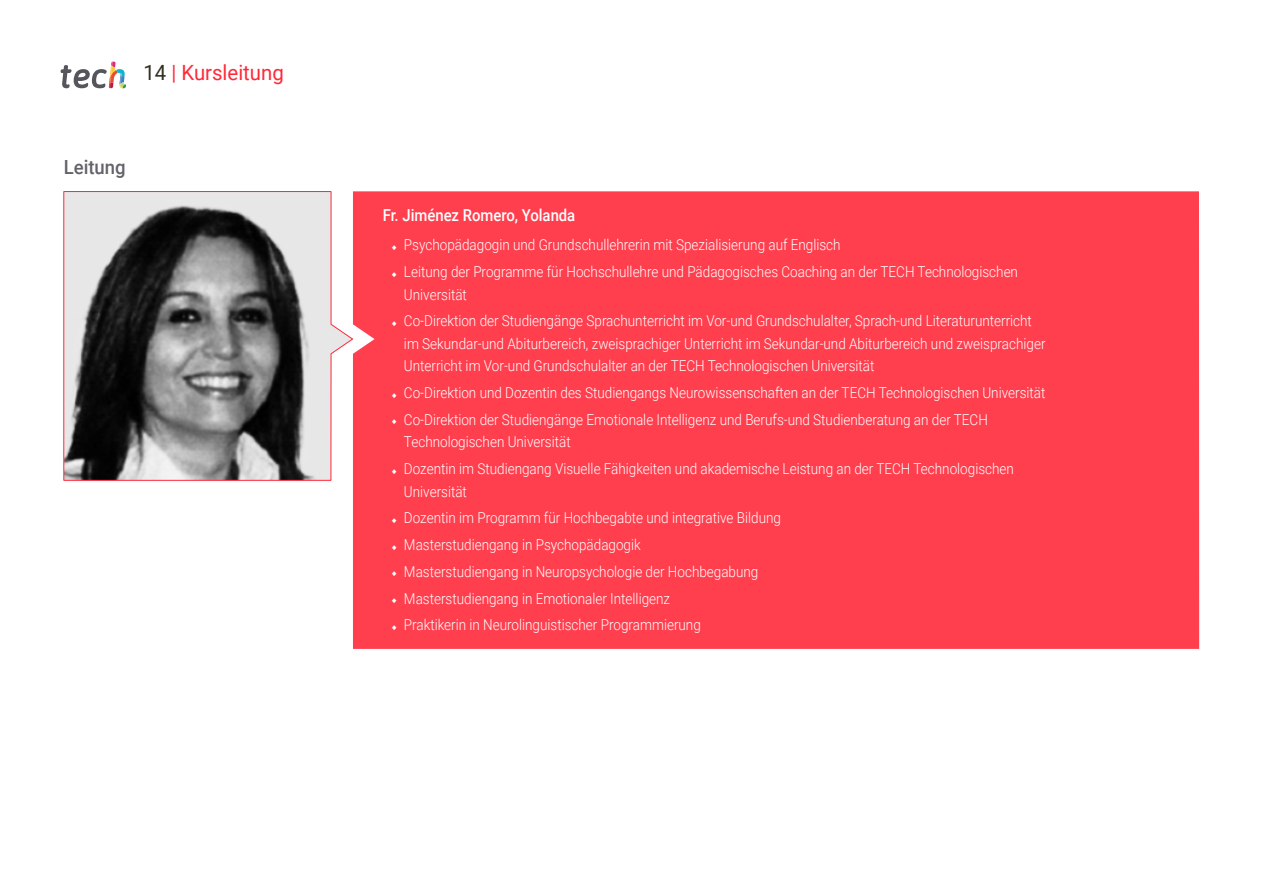
<style>
.page{position:relative;width:1263px;height:893px;background:#fff}
.page>*{position:absolute;margin:0;border:0;box-sizing:border-box;transform-origin:0 0}
.t1{font:21px "Roboto";color:#ff293a}
.t2{font:500 19.5px "Roboto";color:#61646a;scale:.95 1}
.t3{font:500 16.5px "Roboto";color:#fff;scale:.9 1}
.t4{font:300 15px/26.7px "Roboto";color:#fff;scale:.9 1}
.s1{color:#312e20}
</style>
<div class="page">
<svg style="left:61px;top:62px;width:65px;height:27px"></svg>
<svg style="left:63px;top:191px;width:290px;height:290px;background:#898687"></svg>
<div style="left:353px;top:191px;width:846px;height:458px;background:#ff3e4e"></div>
<svg style="left:392px;top:245px;width:5px;height:5px"></svg>
<svg style="left:392px;top:272px;width:5px;height:5px"></svg>
<svg style="left:392px;top:321px;width:5px;height:5px"></svg>
<svg style="left:392px;top:393px;width:5px;height:5px"></svg>
<svg style="left:392px;top:420px;width:5px;height:5px"></svg>
<svg style="left:392px;top:469px;width:5px;height:5px"></svg>
<svg style="left:392px;top:518px;width:5px;height:5px"></svg>
<svg style="left:392px;top:545px;width:5px;height:5px"></svg>
<svg style="left:392px;top:572px;width:5px;height:5px"></svg>
<svg style="left:392px;top:598px;width:5px;height:5px"></svg>
<svg style="left:392px;top:625px;width:5px;height:5px"></svg>
<h1 class="t1" style="left:144px;top:57px;width:142px"><span class="s1">14</span> | Kursleitung</h1>
<h2 class="t2" style="left:64px;top:154px;width:67px">Leitung</h2>
<p class="t3" style="left:383px;top:203px;width:215px">Fr. Jiménez Romero, Yolanda</p>
<p class="t4" style="left:404px;top:231px;width:684px">Psychopädagogin und Grundschullehrerin mit Spezialisierung auf Englisch<br>Leitung der Programme für Hochschullehre und Pädagogisches Coaching an der TECH Technologischen</p>
<p class="t4" style="left:404px;top:280px;width:699px">Universität<br>Co-Direktion der Studiengänge Sprachunterricht im Vor-und Grundschulalter, Sprach-und Literaturunterricht</p>
<p class="t4" style="left:404px;top:332px;width:714px;line-height:22.5px">im Sekundar-und Abiturbereich, zweisprachiger Unterricht im Sekundar-und Abiturbereich und zweisprachiger<br>Unterricht im Vor-und Grundschulalter an der TECH Technologischen Universität</p>
<p class="t4" style="left:404px;top:379px;width:714px">Co-Direktion und Dozentin des Studiengangs Neurowissenschaften an der TECH Technologischen Universität<br>Co-Direktion der Studiengänge Emotionale Intelligenz und Berufs-und Studienberatung an der TECH</p>
<p class="t4" style="left:404px;top:428px;width:679px">Technologischen Universität<br>Dozentin im Studiengang Visuelle Fähigkeiten und akademische Leistung an der TECH Technologischen</p>
<p class="t4" style="left:404px;top:477px;width:420px">Universität<br>Dozentin im Programm für Hochbegabte und integrative Bildung Masterstudiengang in Psychopädagogik<br>Masterstudiengang in Neuropsychologie der Hochbegabung Masterstudiengang in Emotionaler Intelligenz<br>Praktikerin in Neurolinguistischer Programmierung</p>
</div>
